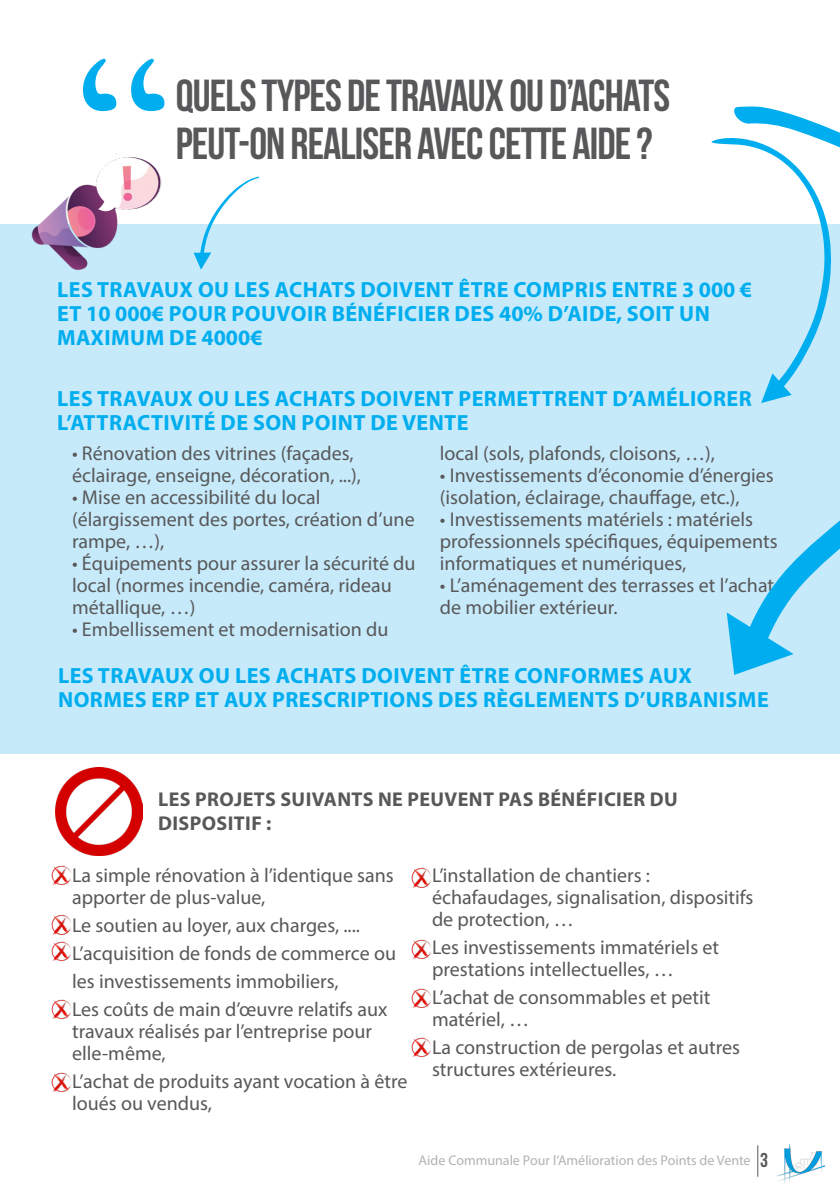
<style>
.page{position:relative;width:840px;height:1191px;background:#fff}
.page>*{position:absolute;margin:0;border:0;box-sizing:border-box;transform-origin:0 0}
.t1{font:252.8px "Californian FB";color:#00aeef}
.t2{font:44.8px "Bebas Neue";letter-spacing:-.02em;color:#58585a}
.Corps_de_texte_artic{font:700 22px/24px "Myriad Pro";letter-spacing:.02em;color:#00aeef}
.Corps_de_texte_artic-2{font:20px/22px "Myriad Pro";color:#58585a}
.Corps_de_texte_artic-3{font:700 20px/24px "Myriad Pro";letter-spacing:.02em;color:#58585a}
.t3{font:14px "Myriad Pro";color:#b2b3b7}
.s1{font-family:"Bebas Neue";font-size:20px;color:#58585a}
</style>
<div class="page">
<img style="left:777px;top:1144px;width:46px;height:41px">
<hr style="left:756px;top:1145px;width:1px;height:31px;background:#58585a">
<div style="left:0;top:224px;width:839px;height:530px;background:#c6eafa"></div>
<img style="left:55px;top:768px;width:88px;height:87px">
<img style="left:51px;top:865px;width:20px;height:20px">
<img style="left:51px;top:914px;width:20px;height:21px">
<img style="left:51px;top:941px;width:20px;height:20px">
<img style="left:51px;top:999px;width:20px;height:20px">
<img style="left:51px;top:1072px;width:20px;height:20px">
<img style="left:411px;top:867px;width:20px;height:21px">
<img style="left:411px;top:939px;width:20px;height:20px">
<img style="left:411px;top:988px;width:20px;height:20px">
<img style="left:411px;top:1037px;width:20px;height:20px">
<img style="left:31px;top:153px;width:131px;height:118px">
<svg style="left:734px;top:106px;width:105px;height:505px"></svg>
<svg style="left:726px;top:611px;width:68px;height:64px"></svg>
<svg style="left:193px;top:176px;width:66px;height:94px"></svg>
<svg style="left:711px;top:137px;width:123px;height:266px"></svg>
<p class="t1" style="left:72px;top:-3px;width:98px">‘‘</p>
<p class="t2" style="left:176px;top:71px;width:495px">QUELS TYPEs DE TRAVAUX OU D’ACHATS</p>
<p class="t2" style="left:176px;top:119px;width:478px">PEUT-ON REALISER AVEC CETTE AIDE ?</p>
<p class="Corps_de_texte_artic" style="left:57px;top:277px;width:696px">LES TRAVAUX OU LES ACHATS DOIVENT ÊTRE COMPRIS ENTRE 3 000 €<br>ET 10 000€ POUR POUVOIR BÉNÉFICIER DES 40% D’AIDE, SOIT UN<br>MAXIMUM DE 4000€</p>
<p class="Corps_de_texte_artic" style="left:57px;top:386px;width:695px">LES TRAVAUX OU LES ACHATS DOIVENT PERMETTRENT D’AMÉLIORER<br>L’ATTRACTIVITÉ DE SON POINT DE VENTE</p>
<p class="Corps_de_texte_artic-2" style="left:72px;top:442px;width:290px">• Rénovation des vitrines (façades, éclairage, enseigne, décoration, ...),</p>
<p class="Corps_de_texte_artic-2" style="left:72px;top:486px;width:344px">• Mise en accessibilité du local (élargissement des portes, création d’une rampe, …),</p>
<p class="Corps_de_texte_artic-2" style="left:72px;top:552px;width:345px">• Équipements pour assurer la sécurité du local (normes incendie, caméra, rideau métallique, …)</p>
<p class="Corps_de_texte_artic-2" style="left:72px;top:618px;width:317px">• Embellissement et modernisation du</p>
<p class="Corps_de_texte_artic-2" style="left:439px;top:442px;width:276px">local (sols, plafonds, cloisons, …),</p>
<p class="Corps_de_texte_artic-2" style="left:439px;top:464px;width:335px">• Investissements d’économie d’énergies (isolation, éclairage, chauffage, etc.),</p>
<p class="Corps_de_texte_artic-2" style="left:439px;top:508px;width:339px">• Investissements matériels : matériels professionnels spécifiques, équipements informatiques et numériques,</p>
<p class="Corps_de_texte_artic-2" style="left:439px;top:574px;width:335px">• L’aménagement des terrasses et l’achat de mobilier extérieur.</p>
<p class="Corps_de_texte_artic" style="left:58px;top:663px;width:711px">LES TRAVAUX OU LES ACHATS DOIVENT ÊTRE CONFORMES AUX<br>NORMES ERP ET AUX PRESCRIPTIONS DES RÈGLEMENTS D’URBANISME</p>
<p class="Corps_de_texte_artic-3" style="left:158px;top:786px;width:521px">LES PROJETS SUIVANTS NE PEUVENT PAS BÉNÉFICIER DU<br>DISPOSITIF :</p>
<p class="Corps_de_texte_artic-2" style="left:72px;top:863px;width:323px">La simple rénovation à l’identique sans apporter de plus-value,</p>
<p class="Corps_de_texte_artic-2" style="left:72px;top:913px;width:289px">Le soutien au loyer, aux charges, ....</p>
<p class="Corps_de_texte_artic-2" style="left:72px;top:938px;width:325px;line-height:28px">L’acquisition de fonds de commerce ou les investissements immobiliers,</p>
<p class="Corps_de_texte_artic-2" style="left:72px;top:997px;width:317px">Les coûts de main d’œuvre relatifs aux travaux réalisés par l’entreprise pour elle-même,</p>
<p class="Corps_de_texte_artic-2" style="left:72px;top:1069px;width:337px">L’achat de produits ayant vocation à être loués ou vendus,</p>
<p class="Corps_de_texte_artic-2" style="left:432px;top:863px;width:323px">L’installation de chantiers : échafaudages, signalisation, dispositifs de protection, …</p>
<p class="Corps_de_texte_artic-2" style="left:432px;top:935px;width:288px">Les investissements immatériels et prestations intellectuelles, …</p>
<p class="Corps_de_texte_artic-2" style="left:432px;top:985px;width:280px">L’achat de consommables et petit matériel, …</p>
<p class="Corps_de_texte_artic-2" style="left:432px;top:1035px;width:309px">La construction de pergolas et autres structures extérieures.</p>
<p class="t3" style="left:418px;top:1152px;width:351px">Aide Communale Pour l’Amélioration des Points de Vente <span class="s1">3</span></p>
</div>
